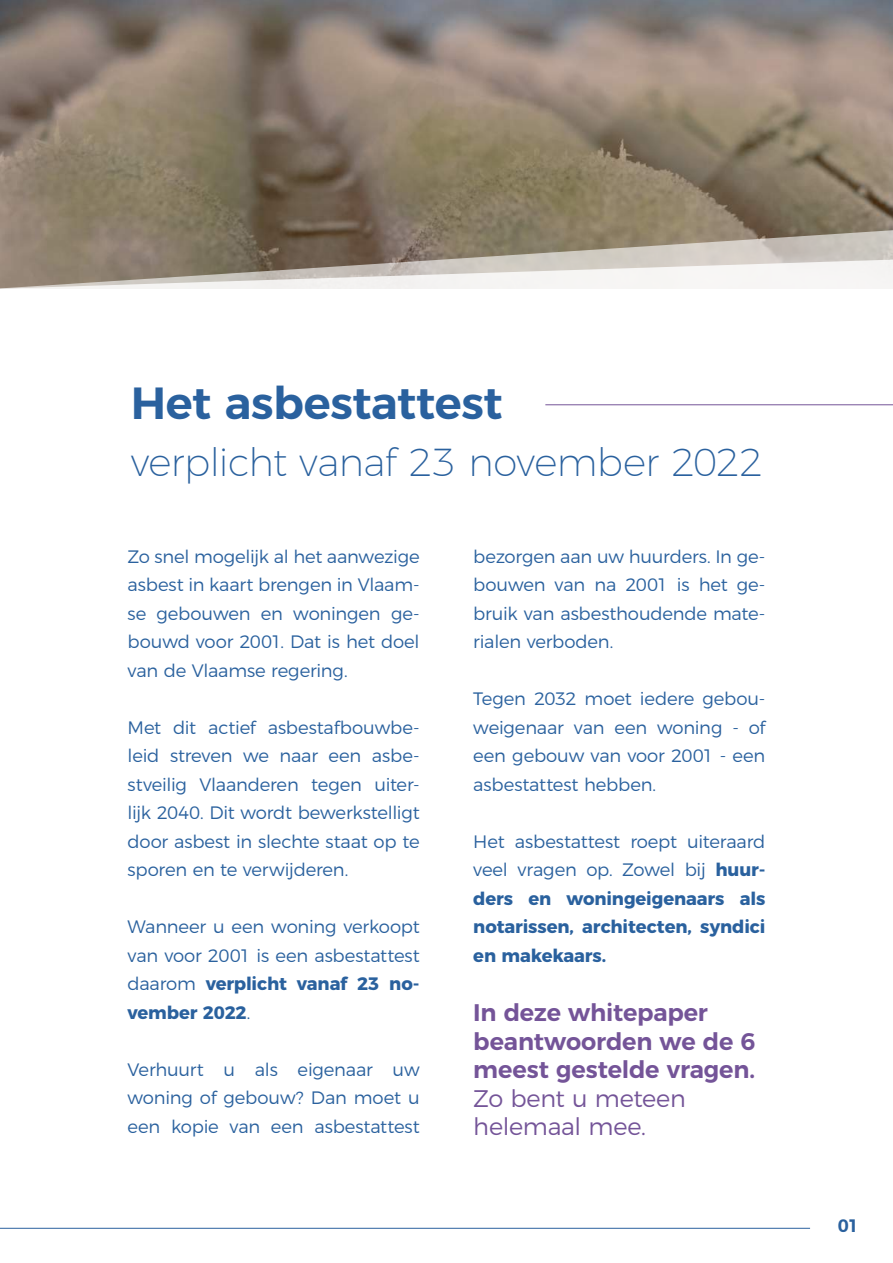
<style>
.page{position:relative;width:893px;height:1263px;background:#fff}
.page>*{position:absolute;margin:0;border:0;box-sizing:border-box;transform-origin:0 0}
.t1{font:600 45px "Montserrat";letter-spacing:-.005em;color:#2a619e}
.t2{font:200 39px "Montserrat";letter-spacing:-.015em;color:#2a619e}
.t3{font:600 24px/28.5px "Montserrat";letter-spacing:-.01em;color:#745498}
.t4{font:300 24px/28.5px "Montserrat";letter-spacing:-.015em;color:#745498}
.t5{font:300 18px/28.5px "Montserrat";letter-spacing:-.01em;color:#2a619e;text-align:justify}
.t6{font:700 18px/28.5px "Montserrat";letter-spacing:-.005em;color:#2a619e;text-align:justify}
.t7{font:600 18px "Montserrat";color:#2a619e}
.s1{font-weight:700}
.s2{font-weight:300}
</style>
<div class="page">
<img style="left:0;top:0;width:893px;height:230px">
<svg style="left:0;top:230px;width:893px;height:29px;background:#948878"></svg>
<svg style="left:0;top:259px;width:893px;height:30px"></svg>
<hr style="left:545px;top:404px;width:348px;height:1px;background:#745498">
<hr style="left:0;top:1228px;width:810px;height:1px;background:#2a619e">
<h1 class="t1" style="left:131px;top:366px;width:373px">Het asbestattest</h1>
<h2 class="t2" style="left:131px;top:432px;width:634px">verplicht vanaf 23 november 2022</h2>
<p class="t5" style="left:128px;top:541px;width:294px">Zo snel mogelijk al het aanwezige asbest in kaart brengen in Vlaam&shy;se gebouwen en woningen ge&shy;bouwd voor 2001. Dat is het doel van de Vlaamse regering.</p>
<p class="t5" style="left:128px;top:712px;width:294px">Met dit actief asbestafbouwbe&shy;leid streven we naar een asbe&shy;stveilig Vlaanderen tegen uiter&shy;lijk 2040. Dit wordt bewerkstelligt door asbest in slechte staat op te sporen en te verwijderen.</p>
<p class="t5" style="left:128px;top:911px;width:294px">Wanneer u een woning verkoopt van voor 2001 is een asbestattest daarom <span class="s1">verplicht vanaf 23 no&shy;vember 2022</span>.</p>
<p class="t5" style="left:128px;top:1054px;width:294px">Verhuurt u als eigenaar uw woning of gebouw? Dan moet u een kopie van een asbestattest</p>
<p class="t5" style="left:473px;top:541px;width:294px">bezorgen aan uw huurders. In ge&shy;bouwen van na 2001 is het ge&shy;bruik van asbesthoudende mate&shy;rialen verboden.</p>
<p class="t5" style="left:473px;top:683px;width:294px">Tegen 2032 moet iedere gebou&shy;weigenaar van een woning - of een gebouw van voor 2001 - een asbestattest hebben.</p>
<p class="t6" style="left:473px;top:826px;width:294px"><span class="s2">Het asbestattest roept uiteraard veel vragen op. Zowel bij</span> huur&shy;ders en woningeigenaars als notarissen, architecten, syndici en makekaars.</p>
<h3 class="t3" style="left:473px;top:996px;width:284px">In deze whitepaper beantwoorden we de 6 meest gestelde vragen.</h3>
<h3 class="t4" style="left:473px;top:1082px;width:214px">Zo bent u meteen helemaal mee.</h3>
<p class="t7" style="left:838px;top:1211px;width:23px">01</p>
</div>
